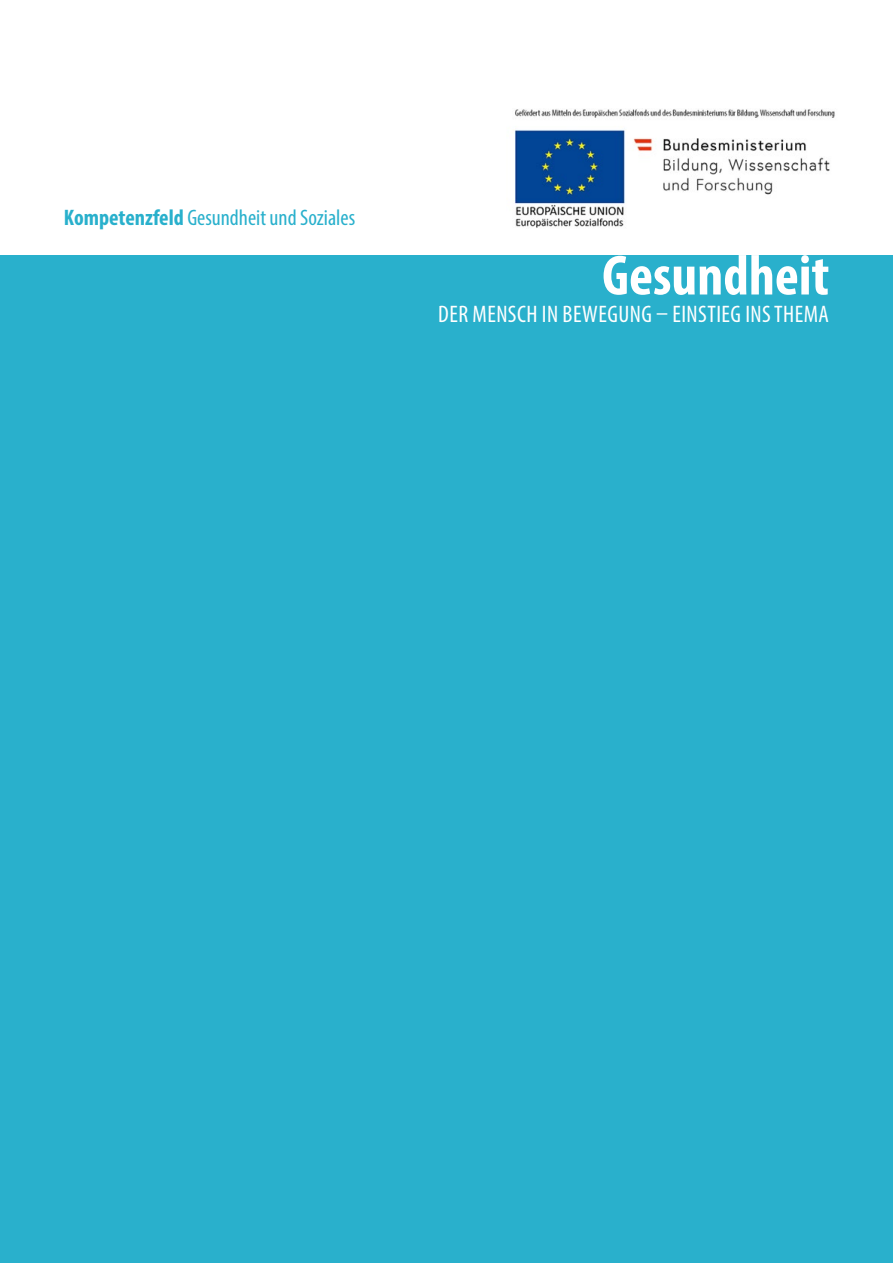
<style>
.page{position:relative;width:893px;height:1263px;background:#fff}
.page>*{position:absolute;margin:0;border:0;box-sizing:border-box;transform-origin:0 0}
.t1{font:700 condensed 57px "Myriad Pro";color:#fff}
.t2{font:condensed 24px "Myriad Pro";letter-spacing:.02em;color:#fff}
.t3{font:condensed 22.5px "Myriad Pro";color:#29b0cc}
.s1{font-weight:700}
</style>
<div class="page">
<div style="left:0;top:255px;width:893px;height:1008px;background:#29b0cc"></div>
<img style="left:514px;top:109px;width:321px;height:119px">
<p class="t3" style="left:64px;top:204px;width:293px"><span class="s1">Kompetenzfeld</span> GESUNDHEIT UND SOZIALES</p>
<p class="t1" style="left:602px;top:240px;width:229px">Gesundheit</p>
<p class="t2" style="left:438px;top:299px;width:392px">DER MENSCH IN BEWEGUNG – EINSTIEG INS THEMA</p>
</div>
